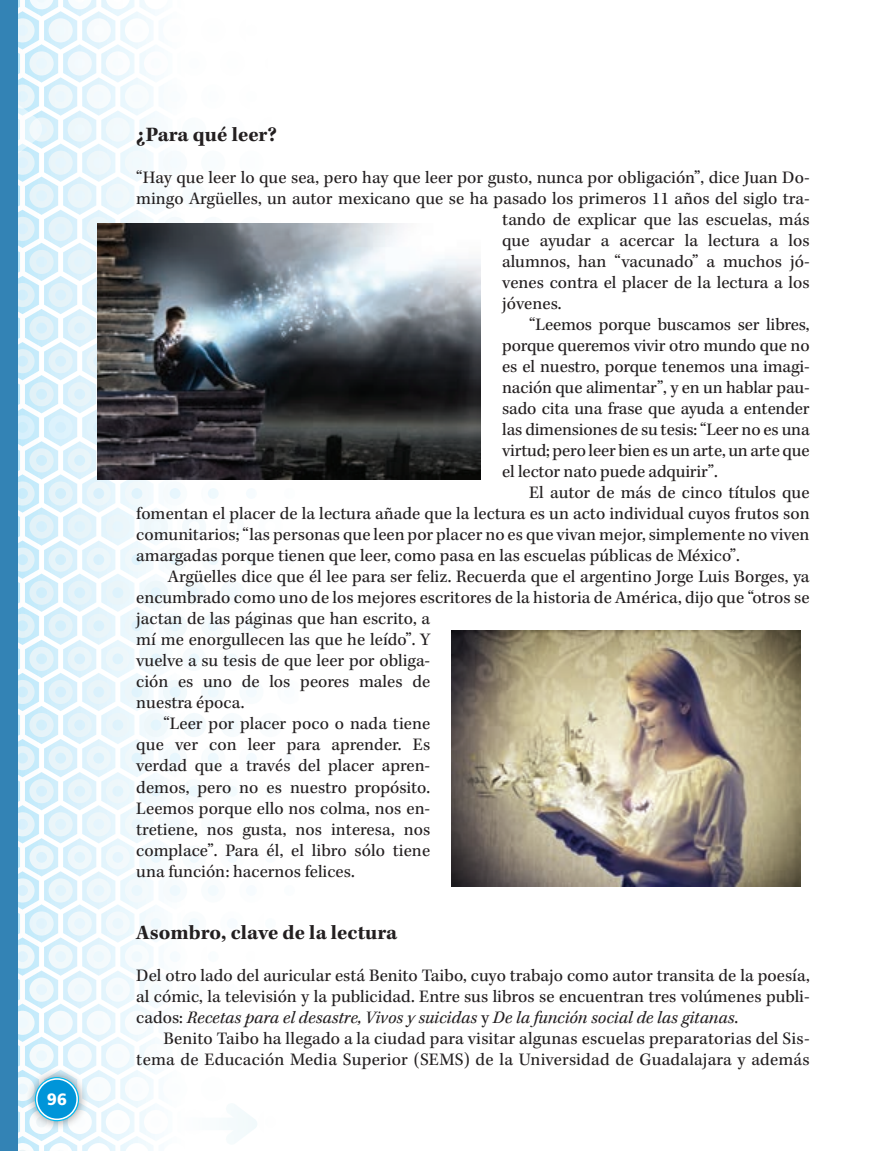
<style>
.page{position:relative;width:896px;height:1151px;background:#fff}
.page>*{position:absolute;margin:0;border:0;box-sizing:border-box;transform-origin:0 0}
.Txt_Gral_s_s{font:700 21px "Kepler Std";color:#231f20}
.Txt_Gral_c_s{font:18px/21px "Kepler Std";letter-spacing:.005em;color:#231f20;text-align:justify}
.Txt_Gral_s_s-2{font:18px/21px "Kepler Std";color:#231f20;text-align:justify}
.t1{font:16.5px "Humanist 777 BT Black B";color:#fff}
.s1{font-style:italic}
</style>
<div class="page">
<svg style="left:17px;top:9px;width:281px;height:1067px"></svg>
<svg style="left:17px;top:81px;width:281px;height:96px"></svg>
<div style="left:0;top:0;width:17px;height:1151px;background:#3383b5"></div>
<div style="left:26px;top:1067px;width:62px;height:63px;background:#231f20;opacity:.5"></div>
<img style="left:451px;top:630px;width:349px;height:256px">
<img style="left:98px;top:224px;width:383px;height:255px">
<svg style="left:17px;top:0;width:134px;height:9px"></svg>
<svg style="left:17px;top:1076px;width:240px;height:75px"></svg>
<p class="t1" style="left:47px;top:1089px;width:22px">96</p>
<p class="Txt_Gral_s_s" style="left:136px;top:123px;width:142px">¿Para qué leer?</p>
<p class="Txt_Gral_s_s-2" style="left:136px;top:168px;width:674px">“Hay que leer lo que sea, pero hay que leer por gusto, nunca por obligación”, dice Juan Do-</p>
<p class="Txt_Gral_s_s-2" style="left:136px;top:189px;width:674px">mingo Argüelles, un autor mexicano que se ha pasado los primeros 11 años del siglo tra-</p>
<p class="Txt_Gral_s_s-2" style="left:502px;top:210px;width:309px">tando de explicar que las escuelas, más</p>
<p class="Txt_Gral_s_s-2" style="left:502px;top:231px;width:309px">que ayudar a acercar la lectura a los</p>
<p class="Txt_Gral_s_s-2" style="left:502px;top:252px;width:309px">alumnos, han “vacunado” a muchos jó-</p>
<p class="Txt_Gral_s_s-2" style="left:502px;top:273px;width:309px">venes contra el placer de la lectura a los</p>
<p class="Txt_Gral_s_s-2" style="left:502px;top:294px;width:61px">jóvenes.</p>
<p class="Txt_Gral_c_s" style="left:502px;top:315px;width:309px;text-indent:27px">“Leemos porque buscamos ser libres, porque queremos vivir otro mundo que no es el nuestro, porque tenemos una imagi&shy;nación que alimentar”, y en un hablar pau&shy;sado cita una frase que ayuda a entender las dimensiones de su tesis: “Leer no es una virtud; pero leer bien es un arte, un arte que el lector nato puede adquirir”.</p>
<p class="Txt_Gral_c_s" style="left:136px;top:483px;width:674px;text-indent:393px">El autor de más de cinco títulos que fomentan el placer de la lectura añade que la lectura es un acto individual cuyos frutos son comunitarios; “las personas que leen por placer no es que vivan mejor, simplemente no viven amargadas porque tienen que leer, como pasa en las escuelas públicas de México”.</p>
<p class="Txt_Gral_c_s" style="left:136px;top:567px;width:674px;text-align:left;text-indent:32px">Argüelles dice que él lee para ser feliz. Recuerda que el argentino Jorge Luis Borges, ya encumbrado como uno de los mejores escritores de la historia de América, dijo que “otros se jactan de las páginas que han escrito, a<br>mí me enorgullecen las que he leído”. Y<br>vuelve a su tesis de que leer por obliga-<br>ción es uno de los peores males de<br>nuestra época.</p>
<p class="Txt_Gral_c_s" style="left:136px;top:714px;width:295px;text-indent:27px">“Leer por placer poco o nada tiene que ver con leer para aprender. Es verdad que a través del placer apren&shy;demos, pero no es nuestro propósito.<br>Leemos porque ello nos colma, nos en&shy;tretiene, nos gusta, nos interesa, nos complace”. Para él, el libro sólo tiene una función: hacernos felices.</p>
<p class="Txt_Gral_s_s" style="left:136px;top:921px;width:262px">Asombro, clave de la lectura</p>
<p class="Txt_Gral_s_s-2" style="left:136px;top:966px;width:674px">Del otro lado del auricular está Benito Taibo, cuyo trabajo como autor transita de la poesía, al cómic, la televisión y la publicidad. Entre sus libros se encuentran tres volúmenes publi&shy;cados: <span class="s1">Recetas para el desastre, Vivos y suicidas</span> y <span class="s1">De la función social de las gitanas</span>.</p>
<p class="Txt_Gral_c_s" style="left:136px;top:1029px;width:674px;text-align:right">Benito Taibo ha llegado a la ciudad para visitar algunas escuelas preparatorias del Sis&shy;tema de Educación Media Superior (SEMS) de la Universidad de Guadalajara y además</p>
</div>
